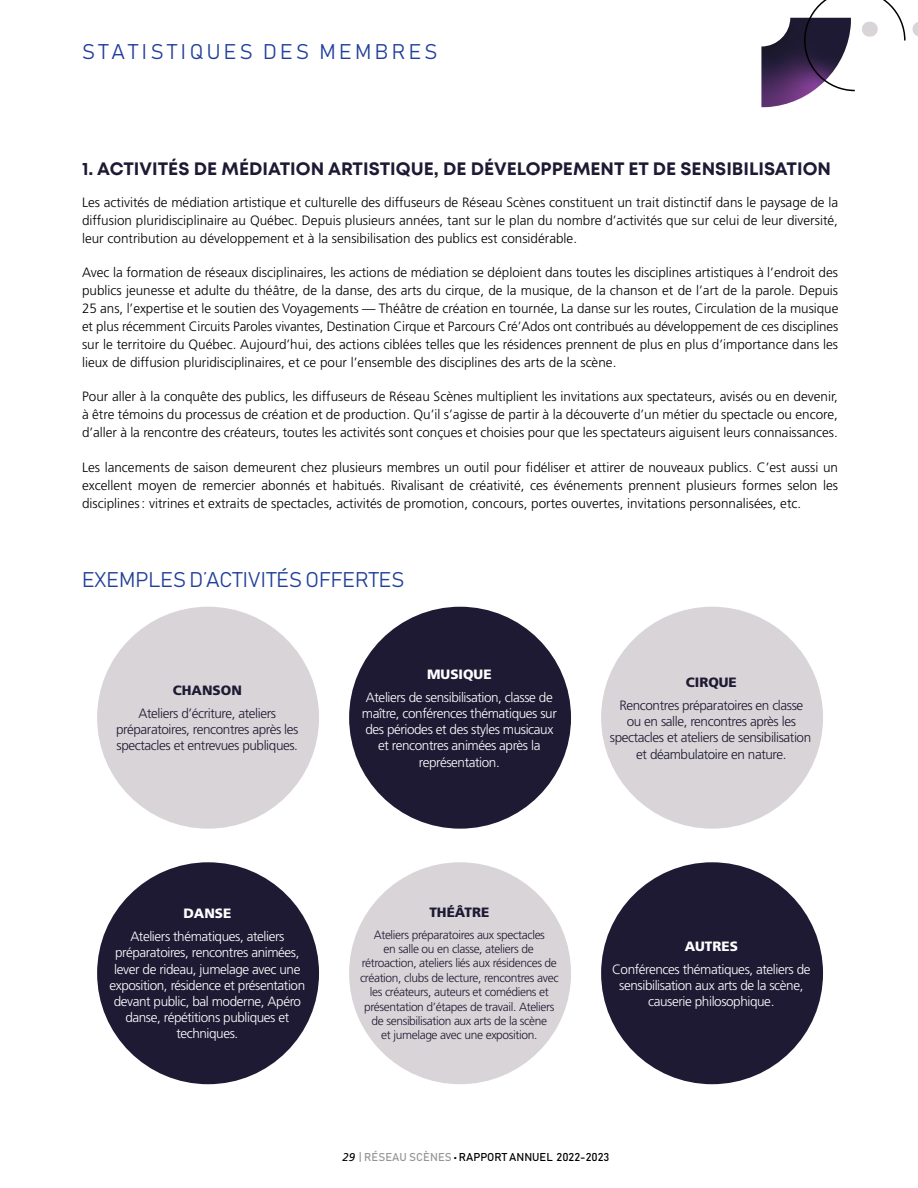
<style>
.page{position:relative;width:918px;height:1188px;background:#fff}
.page>*{position:absolute;margin:0;border:0;box-sizing:border-box;transform-origin:0 0}
.t1{font:21px "Bahnschrift";color:#21409a}
.t2{font:21px "Bahnschrift";letter-spacing:.16em;color:#21409a}
.t3{font:700 18px "Mont";color:#1e1a34}
.t4{font:300 13.5px/18px "Frutiger LT Std";color:#000;text-align:justify}
.t5{font:300 13.5px/16.2px "Frutiger LT Std";letter-spacing:-.03em;color:#fff;text-align:center}
.t6{font:300 13.5px/16.2px "Frutiger LT Std";letter-spacing:-.03em;color:#1e1a34;text-align:center}
.t7{font:900 13.5px "Frutiger LT Std";color:#1e1a34}
.t8{font:900 13.5px "Frutiger LT Std";color:#fff}
.t9{font:300 12px/14.4px "Frutiger LT Std";letter-spacing:-.03em;color:#1e1a34;text-align:center}
.t10{font:11.25px "Bahnschrift";color:#000}
.s1{font-family:"Frutiger LT Std";font-style:italic}
.s2{color:#939598}
</style>
<div class="page">
<img style="left:761px;top:18px;width:50px;height:89px">
<svg style="left:803px;top:0;width:115px;height:92px"></svg>
<div style="left:97px;top:607px;width:222px;height:222px;background:#d8d4d7;border-radius:50%"></div>
<div style="left:349px;top:607px;width:222px;height:222px;background:#1e1a34;border-radius:50%"></div>
<div style="left:601px;top:607px;width:222px;height:222px;background:#d8d4d7;border-radius:50%"></div>
<div style="left:97px;top:862px;width:222px;height:222px;background:#1e1a34;border-radius:50%"></div>
<div style="left:349px;top:862px;width:222px;height:222px;background:#d8d4d7;border-radius:50%"></div>
<div style="left:601px;top:862px;width:222px;height:222px;background:#1e1a34;border-radius:50%"></div>
<h1 class="t2" style="left:82px;top:39px;width:357px">STATISTIQUES DES MEMBRES</h1>
<h2 class="t3" style="left:82px;top:157px;width:751px">1. ACTIVITÉS DE MÉDIATION ARTISTIQUE, DE DÉVELOPPEMENT ET DE SENSIBILISATION</h2>
<p class="t4" style="left:82px;top:194px;width:758px">Les activités de médiation artistique et culturelle des diffuseurs de Réseau Scènes constituent un trait distinctif dans le paysage de la diffusion pluridisciplinaire au Québec. Depuis plusieurs années, tant sur le plan du nombre d’activités que sur celui de leur diversité, leur contribution au développement et à la sensibilisation des publics est considérable.</p>
<p class="t4" style="left:82px;top:264px;width:758px">Avec la formation de réseaux disciplinaires, les actions de médiation se déploient dans toutes les disciplines artistiques à l’endroit des publics jeunesse et adulte du théâtre, de la danse, des arts du cirque, de la musique, de la chanson et de l’art de la parole. Depuis 25 ans, l’expertise et le soutien des Voyagements — Théâtre de création en tournée, La danse sur les routes, Circulation de la musique et plus récemment Circuits Paroles vivantes, Destination Cirque et Parcours Cré’Ados ont contribués au développement de ces disciplines sur le territoire du Québec. Aujourd’hui, des actions ciblées telles que les résidences prennent de plus en plus d’importance dans les lieux de diffusion pluridisciplinaires, et ce pour l’ensemble des disciplines des arts de la scène.</p>
<p class="t4" style="left:82px;top:388px;width:757px">Pour aller à la conquête des publics, les diffuseurs de Réseau Scènes multiplient les invitations aux spectateurs, avisés ou en devenir, à être témoins du processus de création et de production. Qu’il s’agisse de partir à la découverte d’un métier du spectacle ou encore, d’aller à la rencontre des créateurs, toutes les activités sont conçues et choisies pour que les spectateurs aiguisent leurs connaissances.</p>
<p class="t4" style="left:82px;top:458px;width:758px">Les lancements de saison demeurent chez plusieurs membres un outil pour fidéliser et attirer de nouveaux publics. C’est aussi un excellent moyen de remercier abonnés et habitués. Rivalisant de créativité, ces événements prennent plusieurs formes selon les disciplines: vitrines et extraits de spectacles, activités de promotion, concours, portes ouvertes, invitations personnalisées, etc.</p>
<h1 class="t1" style="left:82px;top:567px;width:324px">EXEMPLES D’ACTIVITÉS OFFERTES</h1>
<p class="t7" style="left:173px;top:682px;width:71px">CHANSON</p>
<p class="t6" style="left:116px;top:705px;width:184px">Ateliers d’écriture, ateliers préparatoires, rencontres après les spectacles et entrevues publiques.</p>
<p class="t8" style="left:427px;top:666px;width:66px">MUSIQUE</p>
<p class="t5" style="left:362px;top:689px;width:196px">Ateliers de sensibilisation, classe de maître, conférences thématiques sur des périodes et des styles musicaux et rencontres animées après la représentation.</p>
<p class="t7" style="left:686px;top:674px;width:53px">CIRQUE</p>
<p class="t6" style="left:610px;top:697px;width:203px">Rencontres préparatoires en classe ou en salle, rencontres après les spectacles et ateliers de sensibilisation et déambulatoire en nature.</p>
<p class="t8" style="left:183px;top:905px;width:50px">DANSE</p>
<p class="t5" style="left:110px;top:929px;width:197px">Ateliers thématiques, ateliers préparatoires, rencontres animées, lever de rideau, jumelage avec une exposition, résidence et présentation devant public, bal moderne, Apéro danse, répétitions publiques et techniques.</p>
<p class="t7" style="left:429px;top:904px;width:61px">THÉÂTRE</p>
<p class="t9" style="left:360px;top:927px;width:200px">Ateliers préparatoires aux spectacles<br>en salle ou en classe, ateliers de rétroaction, ateliers liés aux résidences de création, clubs de lecture, rencontres avec les créateurs, auteurs et comédiens et présentation d’étapes de travail. Ateliers de sensibilisation aux arts de la scène<br>et jumelage avec une exposition.</p>
<p class="t8" style="left:685px;top:938px;width:55px">AUTRES</p>
<p class="t5" style="left:612px;top:961px;width:200px">Conférences thématiques, ateliers de sensibilisation aux arts de la scène, causerie philosophique.</p>
<p class="t10" style="left:343px;top:1150px;width:268px"><span class="s1">29</span> <span class="s2">| RÉSEAU SCÈNES</span> • RAPPORT ANNUEL 2022-2023</p>
</div>
